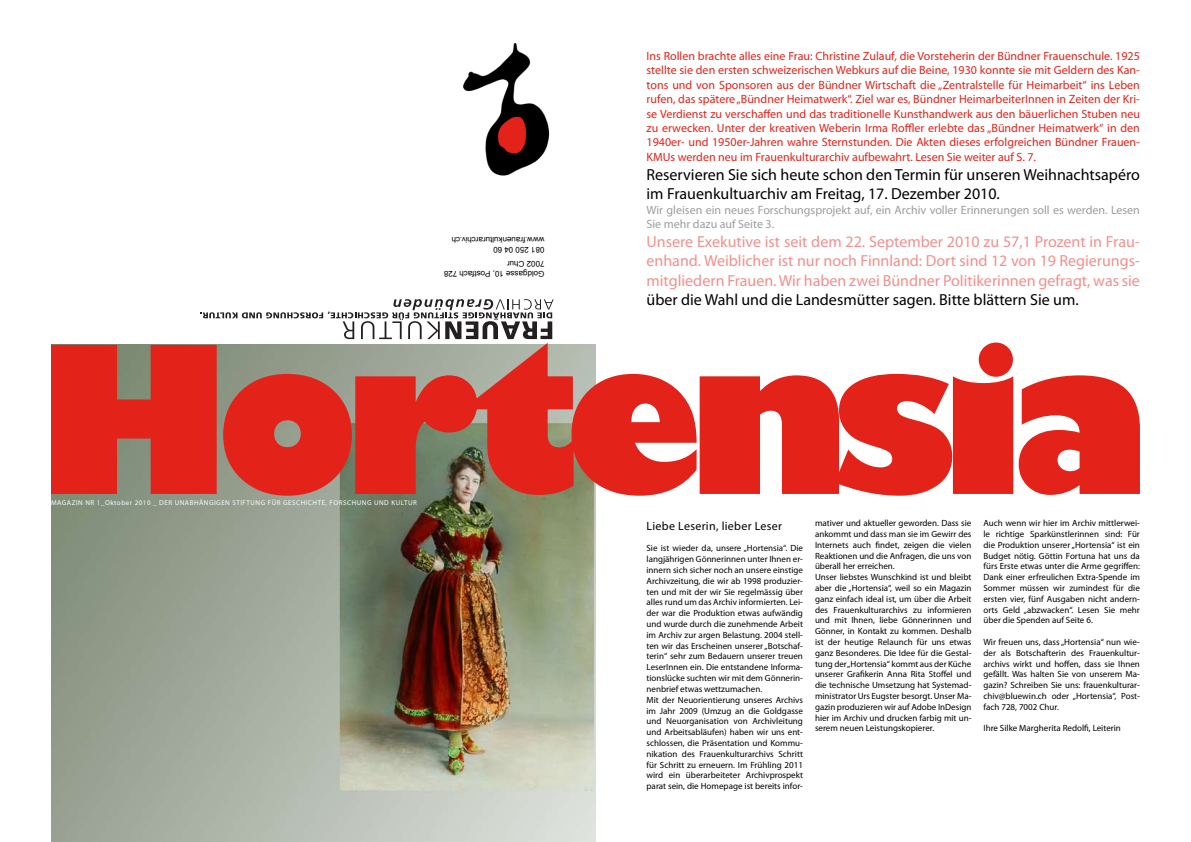
<style>
.page{position:relative;width:1191px;height:842px;background:#fff}
.page>*{position:absolute;margin:0;border:0;box-sizing:border-box;transform-origin:0 0}
.t1{font:16px/19.2px "Myriad Pro";color:#f1908c;text-align:justify}
.t2{font:16px/19.2px "Myriad Pro";color:#000}
.t3{font:12px/14.4px "Myriad Pro";color:#e32219;text-align:justify}
.t4{font:12px/14.4px "Myriad Pro";color:#9c9d9f}
.t5{font:12px "Myriad Pro";letter-spacing:.025em;color:#000}
.t6{font:9px/10.8px "Myriad Pro";color:#000}
.t7{font:8px/9.6px "Arial";color:#000}
.t8{font:7px "Myriad Pro";letter-spacing:.075em;color:#fff}
</style>
<div class="page">
<img style="left:51px;top:496px;width:544px;height:346px">
<svg style="left:51px;top:343px;width:1089px;height:153px;fill:#e32219"></svg>
<svg style="left:200px;top:299px;width:353px;height:40px"></svg>
<img style="left:463px;top:43px;width:86px;height:133px">
<p class="t7" style="left:544px;top:254px;width:94px;rotate:-180deg">081 250 04 60 www.frauenkulturarchiv.ch</p>
<p class="t7" style="left:544px;top:279px;width:102px;rotate:-180deg">Goldgasse 10, Postfach 728<br>7002 Chur</p>
<p class="t8" style="left:51px;top:499px;width:367px">MAGAZIN NR 1_Oktober 2010 _ DER UNABHÄNGIGEN STIFTUNG FÜR GESCHICHTE, FORSCHUNG UND KULTUR</p>
<p class="t3" style="left:646px;top:49px;width:495px">Ins Rollen brachte alles eine Frau: Christine Zulauf, die Vorsteherin der Bündner Frauenschule. 1925 stellte sie den ersten schweizerischen Webkurs auf die Beine, 1930 konnte sie mit Geldern des Kan&shy;tons und von Sponsoren aus der Bündner Wirtschaft die „Zentralstelle für Heimarbeit“ ins Leben rufen, das spätere „Bündner Heimatwerk“. Ziel war es, Bündner HeimarbeiterInnen in Zeiten der Kri&shy;se Verdienst zu verschaffen und das traditionelle Kunsthandwerk aus den bäuerlichen Stuben neu zu erwecken. Unter der kreativen Weberin Irma Roffler erlebte das „Bündner Heimatwerk“ in den 1940er- und 1950er-Jahren wahre Sternstunden. Die Akten dieses erfolgreichen Bündner Frauen-KMUs werden neu im Frauenkulturarchiv aufbewahrt. Lesen Sie weiter auf S. 7.</p>
<h1 class="t2" style="left:646px;top:165px;width:495px">Reservieren Sie sich heute schon den Termin für unseren Weihnachtsapéro im Frauenkultuarchiv am Freitag, 17. Dezember 2010.</h1>
<h2 class="t4" style="left:646px;top:202px;width:495px">Wir gleisen ein neues Forschungsprojekt auf, ein Archiv voller Erinnerungen soll es werden. Lesen<br>Sie mehr dazu auf Seite 3.</h2>
<h1 class="t1" style="left:646px;top:232px;width:495px">Unsere Exekutive ist seit dem 22. September 2010 zu 57,1 Prozent in Frau&shy;enhand. Weiblicher ist nur noch Finnland: Dort sind 12 von 19 Regierungs&shy;mitgliedern Frauen. Wir haben zwei Bündner Politikerinnen gefragt, was sie</h1>
<h1 class="t2" style="left:646px;top:290px;width:434px">über die Wahl und die Landesmütter sagen. Bitte blättern Sie um.</h1>
<h2 class="t5" style="left:646px;top:518px;width:137px">Liebe Leserin, lieber Leser</h2>
<p class="t6" style="left:646px;top:543px;width:158px">Sie ist wieder da, unsere „Hortensia“. Die langjährigen Gönnerinnen unter Ihnen er&shy;innern sich sicher noch an unsere einstige Archivzeitung, die wir ab 1998 produzier&shy;ten und mit der wir Sie regelmässig über alles rund um das Archiv informierten. Lei&shy;der war die Produktion etwas aufwändig und wurde durch die zunehmende Arbeit im Archiv zur argen Belastung. 2004 stell&shy;ten wir das Erscheinen unserer „Botschaf&shy;terin“ sehr zum Bedauern unserer treuen LeserInnen ein. Die entstandene Informa&shy;tionslücke suchten wir mit dem Gönnerin&shy;nenbrief etwas wettzumachen.<br>Mit der Neuorientierung unseres Archivs im Jahr 2009 (Umzug an die Goldgasse und Neuorganisation von Archivleitung und Arbeitsabläufen) haben wir uns ent&shy;schlossen, die Präsentation und Kommu&shy;nikation des Frauenkulturarchivs Schritt für Schritt zu erneuern. Im Frühling 2011 wird ein überarbeiteter Archivprospekt parat sein, die Homepage ist bereits infor-</p>
<p class="t6" style="left:815px;top:517px;width:158px">mativer und aktueller geworden. Dass sie ankommt und dass man sie im Gewirr des Internets auch findet, zeigen die vielen Reaktionen und die Anfragen, die uns von überall her erreichen.<br>Unser liebstes Wunschkind ist und bleibt aber die „Hortensia“, weil so ein Magazin ganz einfach ideal ist, um über die Arbeit des Frauenkulturarchivs zu informieren und mit Ihnen, liebe Gönnerinnen und Gönner, in Kontakt zu kommen. Deshalb ist der heutige Relaunch für uns etwas ganz Besonderes. Die Idee für die Gestal&shy;tung der „Hortensia“ kommt aus der Küche unserer Grafikerin Anna Rita Stoffel und die technische Umsetzung hat Systemad&shy;ministrator Urs Eugster besorgt. Unser Ma&shy;gazin produzieren wir auf Adobe InDesign hier im Archiv und drucken farbig mit un&shy;serem neuen Leistungskopierer.</p>
<p class="t6" style="left:983px;top:517px;width:158px;text-align:justify">Auch wenn wir hier im Archiv mittlerwei&shy;le richtige Sparkünstlerinnen sind: Für die Produktion unserer „Hortensia“ ist ein Budget nötig. Göttin Fortuna hat uns da fürs Erste etwas unter die Arme gegriffen:<br>Dank einer erfreulichen Extra-Spende im Sommer müssen wir zumindest für die ersten vier, fünf Ausgaben nicht andern&shy;orts Geld „abzwacken“. Lesen Sie mehr über die Spenden auf Seite 6.</p>
<p class="t6" style="left:983px;top:636px;width:158px;text-align:justify">Wir freuen uns, dass „Hortensia“ nun wie&shy;der als Botschafterin des Frauenkultur&shy;archivs wirkt und hoffen, dass sie Ihnen gefällt. Was halten Sie von unserem Ma&shy;gazin? Schreiben Sie uns: frauenkulturar&shy;chiv@bluewin.ch oder „Hortensia“, Post&shy;fach 728, 7002 Chur.</p>
<p class="t6" style="left:983px;top:723px;width:139px">Ihre Silke Margherita Redolfi, Leiterin</p>
</div>
